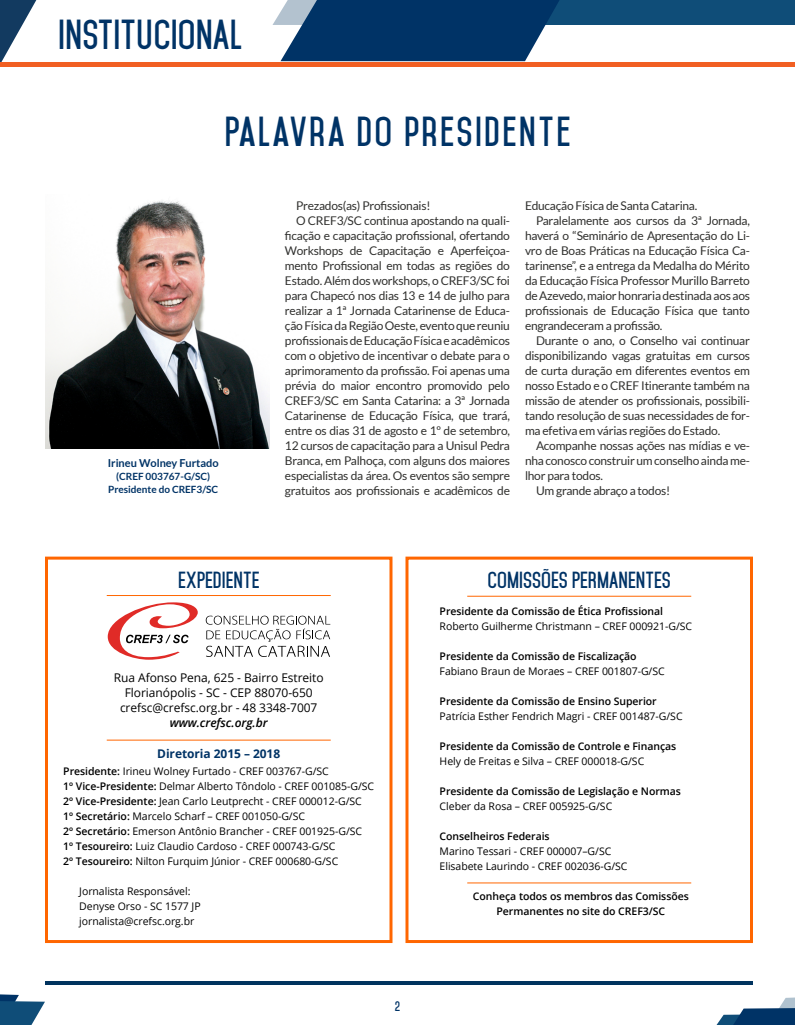
<style>
.page{position:relative;width:795px;height:1025px;background:#fff}
.page>*{position:absolute;margin:0;border:0;box-sizing:border-box;transform-origin:0 0}
.t1{font:700 36px "Mohave";letter-spacing:.06em;color:#036}
.t2{font:700 36px "Mohave";color:#036}
.t3{font:700 20px "Mohave";color:#036}
.t4{font:12px "Lato";letter-spacing:-.02em;color:#30302e}
.t5{font:12px/15px "Open Sans";letter-spacing:-.005em;color:#000;text-align:center}
.t6{font:700 12px "Open Sans";letter-spacing:-.005em;color:#036}
.t7{font:italic 600 12px "Open Sans";letter-spacing:-.005em;color:#000}
.t8{font:700 12px "Mohave";color:#036}
.t9{font:700 11px "Lato";color:#036}
.t10{font:10.5px/15px "Open Sans";letter-spacing:-.005em;color:#000}
.t11{font:600 10.5px/15px "Open Sans";letter-spacing:-.005em;color:#000;text-align:center}
.t12{font:700 10px/13px "Lato";color:#036;text-align:center}
.s1{font-weight:600}
</style>
<div class="page">
<svg style="left:0;top:0;width:36px;height:62px"></svg>
<div style="left:0;top:62px;width:795px;height:5px;background:#f15f22"></div>
<div style="left:509px;top:0;width:286px;height:25px;background:#0f4d78"></div>
<svg style="left:272px;top:0;width:287px;height:61px"></svg>
<svg style="left:716px;top:997px;width:79px;height:28px"></svg>
<svg style="left:0;top:994px;width:45px;height:31px"></svg>
<hr style="left:45px;top:982px;width:707px;height:3px;background:#00335e">
<img style="left:45px;top:201px;width:225px;height:248px">
<div style="left:45px;top:557px;width:347px;height:386px;border:3px solid #f60"></div>
<div style="left:406px;top:557px;width:347px;height:386px;border:3px solid #f60"></div>
<hr style="left:107px;top:595px;width:224px;height:1px;background:#f60">
<hr style="left:107px;top:740px;width:224px;height:1px;background:#f60">
<hr style="left:467px;top:596px;width:224px;height:1px;background:#f60">
<hr style="left:467px;top:882px;width:224px;height:1px;background:#f60">
<svg style="left:205px;top:615px;width:125px;height:42px"></svg>
<svg style="left:108px;top:602px;width:90px;height:58px"></svg>
<h1 class="t2" style="left:58px;top:12px;width:185px">INSTITUCIONAL</h1>
<h1 class="t1" style="left:224px;top:110px;width:348px">PALAVRA DO PRESIDENTE</h1>
<p class="t9" style="left:108px;top:456px;width:113px">Irineu Wolney Furtado</p>
<p class="t12" style="left:108px;top:469px;width:112px">(CREF 003767-G/SC)<br>Presidente do CREF3/SC</p>
<p class="t4" style="left:296px;top:199px;width:136px">Prezados(as) Profissionais!</p>
<p class="t4" style="left:296px;top:214px;width:216px">O CREF3/SC continua apostando na quali-</p>
<p class="t4" style="left:285px;top:229px;width:227px">ficação e capacitação profissional, ofertando</p>
<p class="t4" style="left:285px;top:244px;width:227px">Workshops de Capacitação e Aperfeiçoa-</p>
<p class="t4" style="left:285px;top:259px;width:227px">mento Profissional em todas as regiões do</p>
<p class="t4" style="left:285px;top:274px;width:227px">Estado. Além dos workshops, o CREF3/SC foi</p>
<p class="t4" style="left:285px;top:289px;width:227px">para Chapecó nos dias 13 e 14 de julho para</p>
<p class="t4" style="left:285px;top:304px;width:227px">realizar a 1ª Jornada Catarinense de Educa-</p>
<p class="t4" style="left:285px;top:319px;width:227px">ção Física da Região Oeste, evento que reuniu</p>
<p class="t4" style="left:285px;top:334px;width:227px">profissionais de Educação Física e acadêmicos</p>
<p class="t4" style="left:285px;top:349px;width:227px">com o objetivo de incentivar o debate para o</p>
<p class="t4" style="left:285px;top:364px;width:227px">aprimoramento da profissão. Foi apenas uma</p>
<p class="t4" style="left:285px;top:379px;width:227px">prévia do maior encontro promovido pelo</p>
<p class="t4" style="left:285px;top:394px;width:227px">CREF3/SC em Santa Catarina: a 3ª Jornada</p>
<p class="t4" style="left:285px;top:409px;width:227px">Catarinense de Educação Física, que trará,</p>
<p class="t4" style="left:285px;top:424px;width:227px">entre os dias 31 de agosto e 1º de setembro,</p>
<p class="t4" style="left:285px;top:439px;width:227px">12 cursos de capacitação para a Unisul Pedra</p>
<p class="t4" style="left:285px;top:454px;width:227px">Branca, em Palhoça, com alguns dos maiores</p>
<p class="t4" style="left:285px;top:469px;width:227px">especialistas da área. Os eventos são sempre</p>
<p class="t4" style="left:285px;top:484px;width:227px">gratuitos aos profissionais e acadêmicos de</p>
<p class="t4" style="left:525px;top:199px;width:174px">Educação Física de Santa Catarina.</p>
<p class="t4" style="left:536px;top:214px;width:216px">Paralelamente aos cursos da 3ª Jornada,</p>
<p class="t4" style="left:525px;top:229px;width:227px">haverá o “Seminário de Apresentação do Li-</p>
<p class="t4" style="left:525px;top:244px;width:227px">vro de Boas Práticas na Educação Física Ca-</p>
<p class="t4" style="left:525px;top:259px;width:227px">tarinense”, e a entrega da Medalha do Mérito</p>
<p class="t4" style="left:525px;top:274px;width:227px">da Educação Física Professor Murillo Barreto</p>
<p class="t4" style="left:525px;top:289px;width:227px">de Azevedo, maior honraria destinada aos aos</p>
<p class="t4" style="left:525px;top:304px;width:227px">profissionais de Educação Física que tanto</p>
<p class="t4" style="left:525px;top:319px;width:139px">engrandeceram a profissão.</p>
<p class="t4" style="left:536px;top:334px;width:216px">Durante o ano, o Conselho vai continuar</p>
<p class="t4" style="left:525px;top:349px;width:227px">disponibilizando vagas gratuitas em cursos</p>
<p class="t4" style="left:525px;top:364px;width:227px">de curta duração em diferentes eventos em</p>
<p class="t4" style="left:525px;top:379px;width:227px">nosso Estado e o CREF Itinerante também na</p>
<p class="t4" style="left:525px;top:394px;width:227px">missão de atender os profissionais, possibili-</p>
<p class="t4" style="left:525px;top:409px;width:227px">tando resolução de suas necessidades de for-</p>
<p class="t4" style="left:525px;top:424px;width:197px">ma efetiva em várias regiões do Estado.</p>
<p class="t4" style="left:536px;top:439px;width:216px">Acompanhe nossas ações nas mídias e ve-</p>
<p class="t4" style="left:525px;top:454px;width:227px">nha conosco construir um conselho ainda me-</p>
<p class="t4" style="left:525px;top:469px;width:79px">lhor para todos.</p>
<p class="t4" style="left:536px;top:484px;width:136px">Um grande abraço a todos!</p>
<h2 class="t3" style="left:178px;top:567px;width:83px">EXPEDIENTE</h2>
<h2 class="t3" style="left:488px;top:567px;width:185px">COMISSÕES PERMANENTES</h2>
<p class="t5" style="left:114px;top:669px;width:211px">Rua Afonso Pena, 625 - Bairro Estreito<br>Florianópolis - SC - CEP 88070-650 crefsc@crefsc.org.br - 48 3348-7007</p>
<p class="t7" style="left:170px;top:714px;width:99px">www.crefsc.org.br</p>
<p class="t10" style="left:63px;top:764px;width:312px"><span class="s1">Presidente:</span> Irineu Wolney Furtado - CREF 003767-G/SC<br><span class="s1">1º Vice-Presidente:</span> Delmar Alberto Tôndolo - CREF 001085-G/SC <span class="s1">2º Vice-Presidente:</span> Jean Carlo Leutprecht - CREF 000012-G/SC <span class="s1">1º Secretário:</span> Marcelo Scharf – CREF 001050-G/SC<br><span class="s1">2º Secretário:</span> Emerson Antônio Brancher - CREF 001925-G/SC <span class="s1">1º Tesoureiro:</span> Luiz Claudio Cardoso - CREF 000743-G/SC<br><span class="s1">2º Tesoureiro:</span> Nilton Furquim Júnior - CREF 000680-G/SC</p>
<p class="t10" style="left:79px;top:884px;width:123px">Jornalista Responsável:<br>Denyse Orso - SC 1577 JP jornalista@crefsc.org.br</p>
<p class="t6" style="left:157px;top:745px;width:125px">Diretoria 2015 – 2018</p>
<p class="t8" style="left:395px;top:999px;width:7px">2</p>
<p class="t11" style="left:440px;top:604px;width:225px">Presidente da Comissão de Ética Profissional</p>
<p class="t10" style="left:440px;top:619px;width:254px">Roberto Guilherme Christmann – CREF 000921-G/SC</p>
<p class="t11" style="left:440px;top:649px;width:199px">Presidente da Comissão de Fiscalização</p>
<p class="t10" style="left:440px;top:664px;width:227px">Fabiano Braun de Moraes – CREF 001807-G/SC</p>
<p class="t11" style="left:440px;top:694px;width:219px">Presidente da Comissão de Ensino Superior</p>
<p class="t10" style="left:440px;top:709px;width:244px">Patrícia Esther Fendrich Magri - CREF 001487-G/SC</p>
<p class="t11" style="left:440px;top:739px;width:238px">Presidente da Comissão de Controle e Finanças</p>
<p class="t10" style="left:440px;top:754px;width:206px">Hely de Freitas e Silva – CREF 000018-G/SC</p>
<p class="t11" style="left:440px;top:784px;width:243px">Presidente da Comissão de Legislação e Normas</p>
<p class="t10" style="left:440px;top:799px;width:174px">Cleber da Rosa – CREF 005925-G/SC</p>
<p class="t11" style="left:440px;top:829px;width:112px">Conselheiros Federais</p>
<p class="t10" style="left:440px;top:844px;width:189px">Marino Tessari - CREF 000007–G/SC<br>Elisabete Laurindo - CREF 002036-G/SC</p>
<p class="t11" style="left:473px;top:889px;width:217px">Conheça todos os membros das Comissões<br>Permanentes no site do CREF3/SC</p>
</div>
